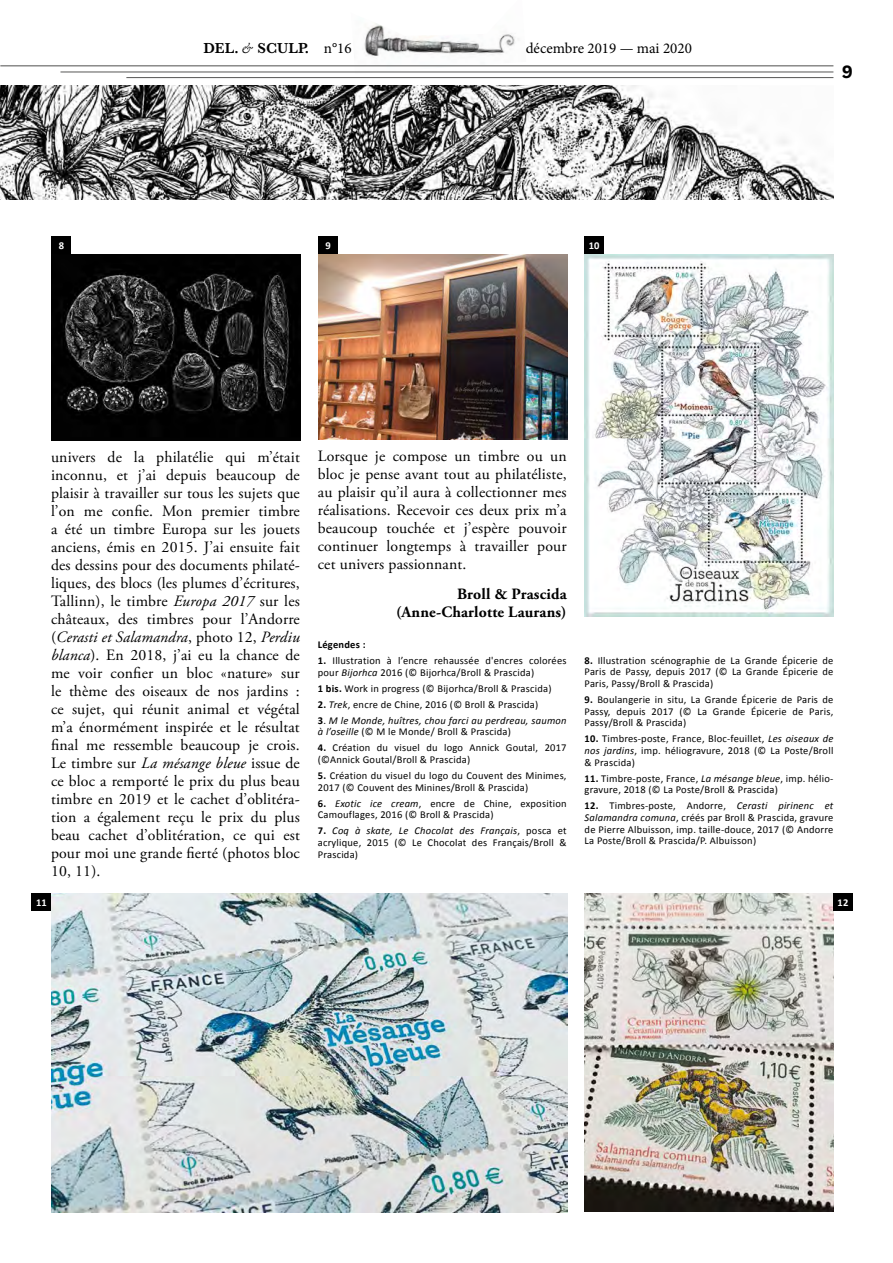
<style>
.page{position:relative;width:893px;height:1263px;background:#fff}
.page>*{position:absolute;margin:0;border:0;box-sizing:border-box;transform-origin:0 0}
.t1{font:700 21px "National";color:#000}
.t2{font:15.75px/18px "Adobe Garamond Pro";letter-spacing:.01em;color:#000;text-align:justify}
.t3{font:700 15.75px "Adobe Garamond Pro";letter-spacing:.01em;color:#000}
.t4{font:15px "Minion Pro";color:#000}
.t5{font:600 15px "Baskerville";color:#000}
.t6{font:10.5px/11.7px "Calibri";letter-spacing:.02em;color:#000}
.t7{font:italic 10.5px/11.7px "Calibri";letter-spacing:.02em;color:#000}
.t8{font:700 10.5px "Calibri";letter-spacing:.02em;color:#000}
.t9{font:700 10.5px "Calibri";color:#fff}
.s1{font-family:"Adobe Garamond Pro";font-weight:400;font-style:italic;font-size:13.5px}
.s2{font-family:"Minion Pro";font-weight:400}
.s3{font-style:italic}
.s4{font-weight:700}
.s5{font-weight:700;font-style:normal}
.s6{font-style:normal}
</style>
<div class="page">
<img style="left:350px;top:36px;width:176px;height:36px">
<svg style="left:366px;top:23px;width:146px;height:13px"></svg>
<hr style="left:0;top:65px;width:833px;height:1px;background:#575756">
<hr style="left:60px;top:72px;width:773px;height:1px;background:#575756">
<hr style="left:126px;top:77px;width:707px;height:1px;background:#575756">
<img style="left:52px;top:254px;width:249px;height:187px">
<img style="left:319px;top:254px;width:248px;height:186px">
<img style="left:585px;top:893px;width:248px;height:319px">
<img style="left:585px;top:254px;width:249px;height:363px">
<img style="left:51px;top:893px;width:516px;height:319px">
<img style="left:0;top:86px;width:833px;height:114px">
<div style="left:32px;top:893px;width:19px;height:17px;background:#000"></div>
<div style="left:52px;top:236px;width:19px;height:18px;background:#000"></div>
<div style="left:319px;top:236px;width:19px;height:18px;background:#000"></div>
<div style="left:833px;top:893px;width:20px;height:17px;background:#000"></div>
<div style="left:585px;top:236px;width:19px;height:18px;background:#000"></div>
<p class="t5" style="left:203px;top:37px;width:150px">DEL. <span class="s1">&amp;</span> SCULP. <span class="s2">n°16</span></p>
<p class="t4" style="left:526px;top:38px;width:168px">décembre 2019 — mai 2020</p>
<p class="t9" style="left:59px;top:239px;width:7px">8</p>
<p class="t9" style="left:325px;top:239px;width:7px">9</p>
<p class="t9" style="left:589px;top:239px;width:12px">10</p>
<p class="t1" style="left:842px;top:57px;width:13px">9</p>
<p class="t2" style="left:51px;top:449px;width:250px">univers de la philatélie qui m’était inconnu, et j’ai depuis beaucoup de plaisir à travailler sur tous les sujets que l’on me confie. Mon premier timbre a été un timbre Europa sur les jouets anciens, émis en 2015. J’ai ensuite fait des dessins pour des documents philaté&shy;liques, des blocs (les plumes d’écritures, Tallinn), le timbre <span class="s3">Europa 2017</span> sur les châteaux, des timbres pour l’Andorre (<span class="s3">Cerasti et Salamandra</span>, photo 12, <span class="s3">Perdiu blanca</span>). En 2018, j’ai eu la chance de me voir confier un bloc «nature» sur le thème des oiseaux de nos jardins : ce sujet, qui réunit animal et végétal m’a énormément inspirée et le résultat final me ressemble beaucoup je crois.<br>Le timbre sur <span class="s3">La mésange bleue</span> issue de ce bloc a remporté le prix du plus beau timbre en 2019 et le cachet d’oblitéra&shy;tion a également reçu le prix du plus beau cachet d’oblitération, ce qui est pour moi une grande fierté (photos bloc 10, 11).</p>
<p class="t2" style="left:318px;top:447px;width:250px">Lorsque je compose un timbre ou un bloc je pense avant tout au philatéliste, au plaisir qu’il aura à collectionner mes réalisations. Recevoir ces deux prix m’a beaucoup touchée et j’espère pouvoir continuer longtemps à travailler pour cet univers passionnant.</p>
<p class="t3" style="left:457px;top:585px;width:111px">Broll &amp; Prascida</p>
<p class="t3" style="left:396px;top:603px;width:172px">(Anne-Charlotte Laurans)</p>
<p class="t8" style="left:318px;top:638px;width:49px">Légendes :</p>
<p class="t6" style="left:318px;top:654px;width:250px"><span class="s4">1.</span> Illustration à l’encre rehaussée d'encres colorées pour <span class="s3">Bijorhca</span> 2016 (© Bijorhca/Broll &amp; Prascida)</p>
<p class="t6" style="left:318px;top:682px;width:235px"><span class="s4">1 bis.</span> Work in progress (© Bijorhca/Broll &amp; Prascida)</p>
<p class="t6" style="left:318px;top:698px;width:222px"><span class="s4">2.</span> <span class="s3">Trek</span>, encre de Chine, 2016 (© Broll &amp; Prascida)</p>
<p class="t7" style="left:318px;top:714px;width:250px"><span class="s5">3</span><span class="s6">.</span> M le Monde, huîtres, chou farci au perdreau, saumon à l’oseille <span class="s6">(© M le Monde/ Broll &amp; Prascida)</span></p>
<p class="t6" style="left:318px;top:741px;width:250px"><span class="s4">4.</span> Création du visuel du logo Annick Goutal, 2017 (©Annick Goutal/Broll &amp; Prascida)</p>
<p class="t6" style="left:318px;top:769px;width:250px"><span class="s4">5.</span> Création du visuel du logo du Couvent des Minimes,<br>2017 (© Couvent des Minines/Broll &amp; Prascida)</p>
<p class="t6" style="left:318px;top:797px;width:250px"><span class="s4">6.</span> <span class="s3">Exotic ice cream</span>, encre de Chine, exposition<br>Camouflages, 2016 (© Broll &amp; Prascida)</p>
<p class="t6" style="left:318px;top:824px;width:250px;text-align:justify"><span class="s4">7.</span> <span class="s3">Coq à skate, Le Chocolat des Français</span>, posca et acrylique, 2015 (© Le Chocolat des Français/Broll &amp; Prascida)</p>
<p class="t6" style="left:585px;top:654px;width:250px;text-align:justify"><span class="s4">8.</span> Illustration scénographie de La Grande Épicerie de Paris de Passy, depuis 2017 (© La Grande Épicerie de Paris, Passy/Broll &amp; Prascida)</p>
<p class="t6" style="left:585px;top:693px;width:250px;text-align:justify"><span class="s4">9.</span> Boulangerie in situ, La Grande Épicerie de Paris de Passy, depuis 2017 (© La Grande Épicerie de Paris, Passy/Broll &amp; Prascida)</p>
<p class="t6" style="left:585px;top:732px;width:250px;text-align:justify"><span class="s4">10.</span> Timbres-poste, France, Bloc-feuillet, <span class="s3">Les oiseaux de nos jardins</span>, imp. héliogravure, 2018 (© La Poste/Broll &amp; Prascida)</p>
<p class="t6" style="left:585px;top:772px;width:250px"><span class="s4">11.</span> Timbre-poste, France, <span class="s3">La mésange bleue</span>, imp. hélio&shy;gravure, 2018 (© La Poste/Broll &amp; Prascida)</p>
<p class="t6" style="left:585px;top:799px;width:250px;text-align:justify"><span class="s4">12.</span> Timbres-poste, Andorre, <span class="s3">Cerasti pirinenc et Salamandra comuna</span>, créés par Broll &amp; Prascida, gravure de Pierre Albuisson, imp. taille-douce, 2017 (© Andorre La Poste/Broll &amp; Prascida/P. Albuisson)</p>
<p class="t9" style="left:36px;top:896px;width:12px">11</p>
<p class="t9" style="left:838px;top:896px;width:12px">12</p>
</div>
